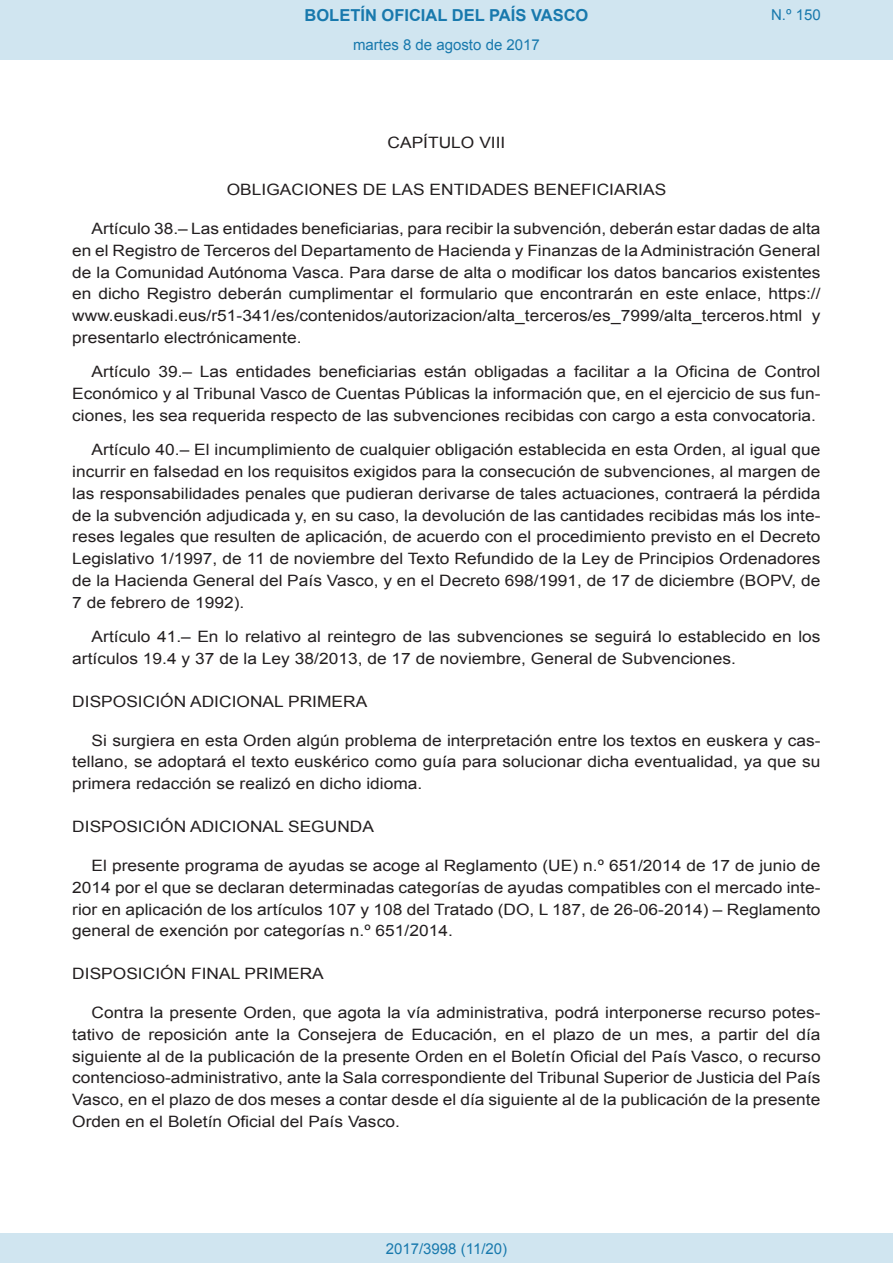
<style>
.page{position:relative;width:893px;height:1263px;background:#fff}
.page>*{position:absolute;margin:0;border:0;box-sizing:border-box;transform-origin:0 0}
.t1{font:700 16.5px "Arial";color:#1879ad}
.BOPVDetalle{font:15.6px/21.8px "Arial";color:#231f20;text-align:justify;scale:1.11 1}
.BOPVDisposicion{font:15.6px "Arial";color:#231f20;scale:1.11 1}
.BOPVClave{font:15.6px "Arial";color:#231f20;scale:1.11 1}
.Paginacion_Centro{font:15px "Arial";color:#1879ad}
</style>
<div class="page">
<div style="left:0;top:0;width:893px;height:60px;background:#d0e5f0"></div>
<div style="left:0;top:1233px;width:893px;height:30px;background:#d0e5f0"></div>
<p class="t1" style="left:305px;top:4px;width:285px">BOLETÍN OFICIAL DEL PAÍS VASCO</p>
<p class="Paginacion_Centro" style="left:353px;top:35px;width:188px">martes 8 de agosto de 2017</p>
<p class="Paginacion_Centro" style="left:771px;top:5px;width:51px">N.º 150</p>
<p class="BOPVClave" style="left:388px;top:132px;width:108px">CAPÍTULO VIII</p>
<p class="BOPVClave" style="left:227px;top:180px;width:397px">OBLIGACIONES DE LAS ENTIDADES BENEFICIARIAS</p>
<p class="BOPVDetalle" style="left:72px;top:218px;width:676px;text-indent:19px">Artículo 38.– Las entidades beneficiarias, para recibir la subvención, deberán estar dadas de alta en el Registro de Terceros del Departamento de Hacienda y Finanzas de la Administración General de la Comunidad Autónoma Vasca. Para darse de alta o modificar los datos bancarios existentes en dicho Registro deberán cumplimentar el formulario que encontrarán en este enlace, https:// www.euskadi.eus/r51-341/es/contenidos/autorizacion/alta_terceros/es_7999/alta_terceros.html y presentarlo electrónicamente.</p>
<p class="BOPVDetalle" style="left:72px;top:361px;width:676px;text-indent:19px">Artículo 39.– Las entidades beneficiarias están obligadas a facilitar a la Oficina de Control Económico y al Tribunal Vasco de Cuentas Públicas la información que, en el ejercicio de sus fun&shy;ciones, les sea requerida respecto de las subvenciones recibidas con cargo a esta convocatoria.</p>
<p class="BOPVDetalle" style="left:72px;top:439px;width:676px;text-indent:19px">Artículo 40.– El incumplimiento de cualquier obligación establecida en esta Orden, al igual que incurrir en falsedad en los requisitos exigidos para la consecución de subvenciones, al margen de las responsabilidades penales que pudieran derivarse de tales actuaciones, contraerá la pérdida de la subvención adjudicada y, en su caso, la devolución de las cantidades recibidas más los inte&shy;reses legales que resulten de aplicación, de acuerdo con el procedimiento previsto en el Decreto Legislativo 1/1997, de 11 de noviembre del Texto Refundido de la Ley de Principios Ordenadores de la Hacienda General del País Vasco, y en el Decreto 698/1991, de 17 de diciembre (BOPV, de 7 de febrero de 1992).</p>
<p class="BOPVDetalle" style="left:72px;top:626px;width:676px;text-indent:19px">Artículo 41.– En lo relativo al reintegro de las subvenciones se seguirá lo establecido en los artículos 19.4 y 37 de la Ley 38/2013, de 17 de noviembre, General de Subvenciones.</p>
<p class="BOPVDisposicion" style="left:72px;top:691px;width:267px">DISPOSICIÓN ADICIONAL PRIMERA</p>
<p class="BOPVDetalle" style="left:72px;top:729px;width:676px;text-indent:19px">Si surgiera en esta Orden algún problema de interpretación entre los textos en euskera y cas&shy;tellano, se adoptará el texto euskérico como guía para solucionar dicha eventualidad, ya que su primera redacción se realizó en dicho idioma.</p>
<p class="BOPVDisposicion" style="left:72px;top:816px;width:273px">DISPOSICIÓN ADICIONAL SEGUNDA</p>
<p class="BOPVDetalle" style="left:72px;top:855px;width:676px;text-indent:19px">El presente programa de ayudas se acoge al Reglamento (UE) n.º 651/2014 de 17 de junio de 2014 por el que se declaran determinadas categorías de ayudas compatibles con el mercado inte&shy;rior en aplicación de los artículos 107 y 108 del Tratado (DO, L 187, de 26-06-2014) – Reglamento general de exención por categorías n.º 651/2014.</p>
<p class="BOPVDisposicion" style="left:72px;top:963px;width:228px">DISPOSICIÓN FINAL PRIMERA</p>
<p class="BOPVDetalle" style="left:72px;top:1002px;width:676px;text-indent:19px">Contra la presente Orden, que agota la vía administrativa, podrá interponerse recurso potes&shy;tativo de reposición ante la Consejera de Educación, en el plazo de un mes, a partir del día siguiente al de la publicación de la presente Orden en el Boletín Oficial del País Vasco, o recurso contencioso-administrativo, ante la Sala correspondiente del Tribunal Superior de Justicia del País Vasco, en el plazo de dos meses a contar desde el día siguiente al de la publicación de la presente Orden en el Boletín Oficial del País Vasco.</p>
<p class="Paginacion_Centro" style="left:386px;top:1238px;width:123px">2017/3998 (11/20)</p>
</div>
